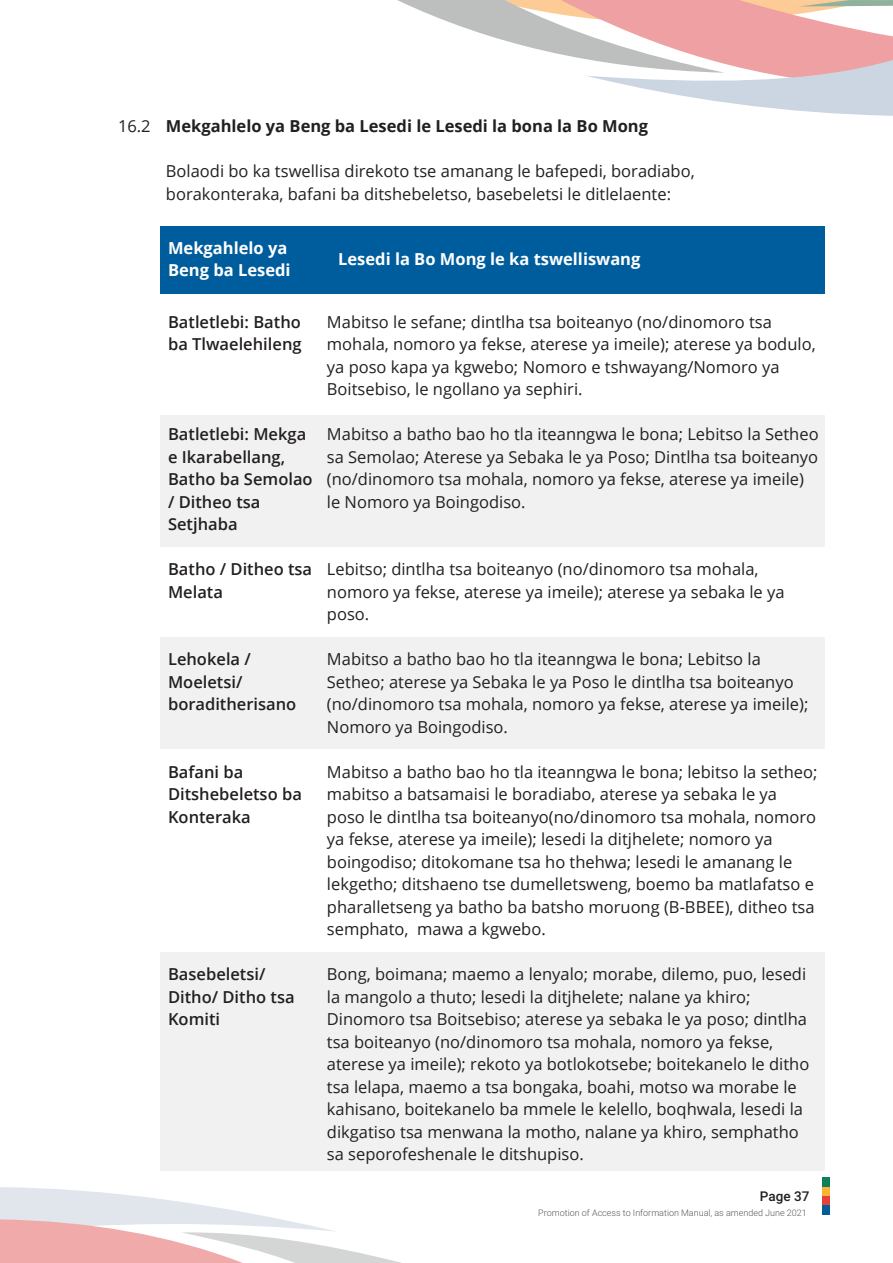
<style>
.page{position:relative;width:893px;height:1263px;background:#fff}
.page>*{position:absolute;margin:0;border:0;box-sizing:border-box;transform-origin:0 0}
.t1{font:16.5px/22.5px "Open Sans";color:#231f20}
.t2{font:600 16.5px/22.5px "Open Sans";color:#231f20}
.t3{font:700 16.5px/22.5px "Open Sans";color:#fff}
.t4{font:700 16.5px "Open Sans";color:#231f20}
.t5{font:500 13.5px "Roboto";color:#231f20}
.t6{font:300 9px "Roboto";color:#58595b}
.s1{font-weight:400}
</style>
<div class="page">
<div style="left:160px;top:415px;width:664px;height:131px;background:#f1f1f2"></div>
<div style="left:160px;top:638px;width:664px;height:111px;background:#f1f1f2"></div>
<div style="left:160px;top:953px;width:664px;height:218px;background:#f1f1f2"></div>
<div style="left:160px;top:226px;width:664px;height:68px;background:#005d9d"></div>
<svg style="left:397px;top:0;width:496px;height:116px"></svg>
<div style="left:822px;top:1196px;width:8px;height:9px;background:#e3413c"></div>
<div style="left:822px;top:1205px;width:8px;height:10px;background:#045d99"></div>
<div style="left:822px;top:1186px;width:8px;height:10px;background:#fab332"></div>
<div style="left:822px;top:1177px;width:8px;height:9px;background:#0e8058"></div>
<svg style="left:0;top:1187px;width:401px;height:76px"></svg>
<p class="t4" style="left:118px;top:115px;width:531px"><span class="s1">16.2</span> Mekgahlelo ya Beng ba Lesedi le Lesedi la bona la Bo Mong</p>
<p class="t1" style="left:166px;top:160px;width:530px">Bolaodi bo ka tswellisa direkoto tse amanang le bafepedi, boradiabo, borakonteraka, bafani ba ditshebeletso, basebeletsi le ditlelaente:</p>
<p class="t3" style="left:168px;top:236px;width:124px">Mekgahlelo ya<br>Beng ba Lesedi</p>
<p class="t3" style="left:338px;top:247px;width:304px">Lesedi la Bo Mong le ka tswelliswang</p>
<p class="t2" style="left:168px;top:310px;width:135px">Batletlebi: Batho ba Tlwaelehileng</p>
<p class="t2" style="left:168px;top:422px;width:146px">Batletlebi: Mekga e Ikarabellang,<br>Batho ba Semolao / Ditheo tsa<br>Setjhaba</p>
<p class="t2" style="left:168px;top:557px;width:146px">Batho / Ditheo tsa<br>Melata</p>
<p class="t2" style="left:168px;top:648px;width:130px">Lehokela /<br>Moeletsi/ boraditherisano</p>
<p class="t2" style="left:168px;top:760px;width:135px">Bafani ba<br>Ditshebeletso ba<br>Konteraka</p>
<p class="t2" style="left:168px;top:963px;width:128px">Basebeletsi/<br>Ditho/ Ditho tsa<br>Komiti</p>
<p class="t1" style="left:327px;top:310px;width:490px">Mabitso le sefane; dintlha tsa boiteanyo (no/dinomoro tsa mohala, nomoro ya fekse, aterese ya imeile); aterese ya bodulo, ya poso kapa ya kgwebo; Nomoro e tshwayang/Nomoro ya Boitsebiso, le ngollano ya sephiri.</p>
<p class="t1" style="left:327px;top:422px;width:493px">Mabitso a batho bao ho tla iteanngwa le bona; Lebitso la Setheo sa Semolao; Aterese ya Sebaka le ya Poso; Dintlha tsa boiteanyo (no/dinomoro tsa mohala, nomoro ya fekse, aterese ya imeile) le Nomoro ya Boingodiso.</p>
<p class="t1" style="left:327px;top:557px;width:459px">Lebitso; dintlha tsa boiteanyo (no/dinomoro tsa mohala, nomoro ya fekse, aterese ya imeile); aterese ya sebaka le ya poso.</p>
<p class="t1" style="left:327px;top:648px;width:483px">Mabitso a batho bao ho tla iteanngwa le bona; Lebitso la Setheo; aterese ya Sebaka le ya Poso le dintlha tsa boiteanyo (no/dinomoro tsa mohala, nomoro ya fekse, aterese ya imeile); Nomoro ya Boingodiso.</p>
<p class="t1" style="left:327px;top:760px;width:492px">Mabitso a batho bao ho tla iteanngwa le bona; lebitso la setheo; mabitso a batsamaisi le boradiabo, aterese ya sebaka le ya poso le dintlha tsa boiteanyo(no/dinomoro tsa mohala, nomoro ya fekse, aterese ya imeile); lesedi la ditjhelete; nomoro ya boingodiso; ditokomane tsa ho thehwa; lesedi le amanang le lekgetho; ditshaeno tse dumelletsweng, boemo ba matlafatso e pharalletseng ya batho ba batsho moruong (B-BBEE), ditheo tsa semphato, mawa a kgwebo.</p>
<p class="t1" style="left:327px;top:963px;width:484px">Bong, boimana; maemo a lenyalo; morabe, dilemo, puo, lesedi la mangolo a thuto; lesedi la ditjhelete; nalane ya khiro; Dinomoro tsa Boitsebiso; aterese ya sebaka le ya poso; dintlha tsa boiteanyo (no/dinomoro tsa mohala, nomoro ya fekse, aterese ya imeile); rekoto ya botlokotsebe; boitekanelo le ditho tsa lelapa, maemo a tsa bongaka, boahi, motso wa morabe le kahisano, boitekanelo ba mmele le kelello, boqhwala, lesedi la dikgatiso tsa menwana la motho, nalane ya khiro, semphatho sa seporofeshenale le ditshupiso.</p>
<p class="t5" style="left:760px;top:1186px;width:51px">Page 37</p>
<p class="t6" style="left:538px;top:1206px;width:270px">Promotion of Access to Information Manual, as amended June 2021</p>
</div>
